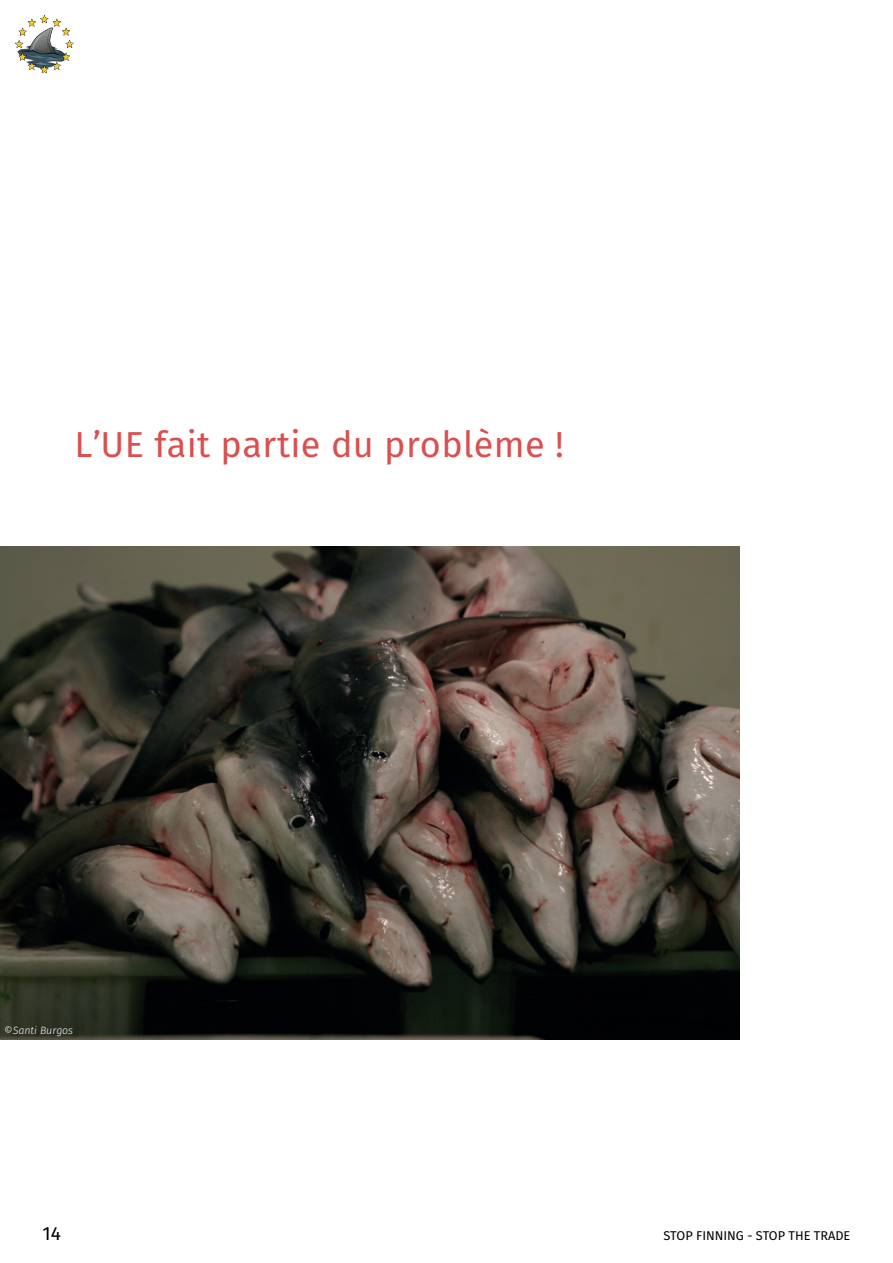
<style>
.page{position:relative;width:893px;height:1263px;background:#fff}
.page>*{position:absolute;margin:0;border:0;box-sizing:border-box;transform-origin:0 0}
.t1{font:36px "Fira Sans";letter-spacing:.01em;color:#da4f4f}
.t2{font:19.05px "Fira Sans";color:#000001}
.t3{font:12.75px "Fira Sans";color:#000001}
.t4{font:italic 300 10.65px "Fira Sans";color:#fff}
</style>
<div class="page">
<img style="left:15px;top:15px;width:58px;height:59px">
<img style="left:0;top:547px;width:740px;height:493px">
<p class="t1" style="left:74px;top:419px;width:491px">L’UE fait partie du problème !</p>
<p class="t4" style="left:4px;top:1022px;width:70px">©Santi Burgos</p>
<p class="t2" style="left:43px;top:1220px;width:20px">14</p>
<p class="t3" style="left:663px;top:1226px;width:188px">STOP FINNING - STOP THE TRADE</p>
</div>
